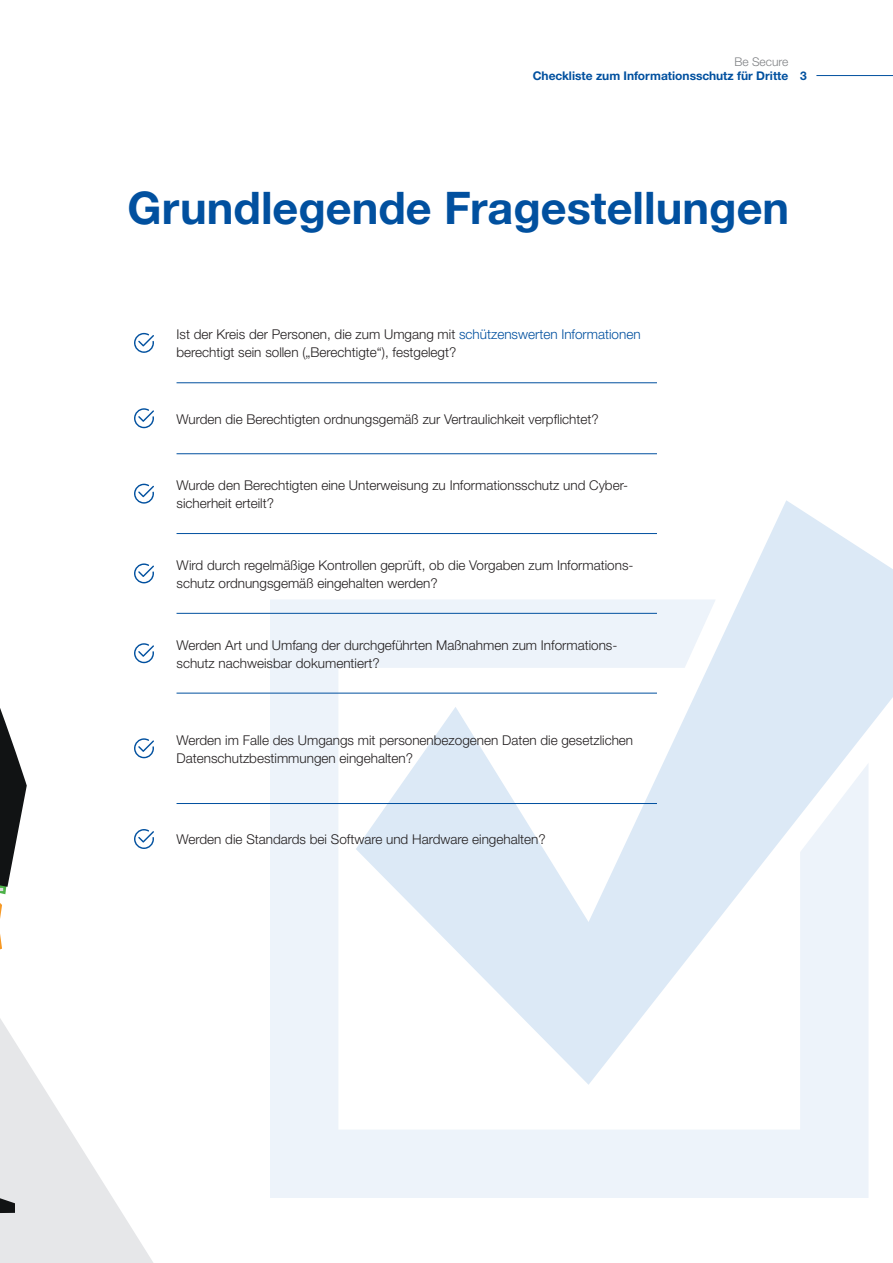
<style>
.page{position:relative;width:893px;height:1263px;background:#fff}
.page>*{position:absolute;margin:0;border:0;box-sizing:border-box;transform-origin:0 0}
.t1{font:700 45px "Helvetica Neue CE";color:#01509f}
.t2{font:300 13.5px/18px "Helvetica Neue CE";color:#231f20}
.t3{font:700 12px "Helvetica Neue CE";color:#01509f}
.t4{font:300 12px "Helvetica Neue CE";color:#808285}
.s1{color:#01509f}
</style>
<div class="page">
<svg style="left:356px;top:500px;width:537px;height:229px"></svg>
<svg style="left:270px;top:599px;width:598px;height:599px"></svg>
<hr style="left:816px;top:75px;width:77px;height:1px;background:#01509f">
<svg style="left:0;top:1018px;width:153px;height:245px"></svg>
<svg style="left:0;top:708px;width:27px;height:242px"></svg>
<hr style="left:177px;top:382px;width:480px;height:1px;background:#01509f">
<hr style="left:177px;top:453px;width:480px;height:1px;background:#01509f">
<hr style="left:177px;top:533px;width:480px;height:1px;background:#01509f">
<hr style="left:177px;top:613px;width:480px;height:1px;background:#01509f">
<hr style="left:177px;top:693px;width:480px;height:1px;background:#01509f">
<hr style="left:177px;top:803px;width:480px;height:1px;background:#01509f">
<svg style="left:134px;top:333px;width:20px;height:20px"></svg>
<svg style="left:134px;top:408px;width:20px;height:20px"></svg>
<svg style="left:134px;top:484px;width:20px;height:20px"></svg>
<svg style="left:134px;top:563px;width:20px;height:20px"></svg>
<svg style="left:134px;top:643px;width:20px;height:20px"></svg>
<svg style="left:134px;top:738px;width:20px;height:20px"></svg>
<svg style="left:134px;top:829px;width:20px;height:20px"></svg>
<p class="t4" style="left:734px;top:54px;width:55px">Be Secure</p>
<p class="t3" style="left:533px;top:68px;width:276px">Checkliste zum Informationsschutz für Dritte 3</p>
<h1 class="t1" style="left:128px;top:180px;width:663px">Grundlegende Fragestellungen</h1>
<p class="t2" style="left:177px;top:325px;width:466px">Ist der Kreis der Personen, die zum Umgang mit <span class="s1">schützenswerten Informationen </span>berechtigt sein sollen („Berechtigte“), festgelegt?</p>
<p class="t2" style="left:177px;top:410px;width:424px">Wurden die Berechtigten ordnungsgemäß zur Vertraulichkeit verpflichtet?</p>
<p class="t2" style="left:177px;top:476px;width:453px">Wurde den Berechtigten eine Unterweisung zu Informationsschutz und Cyber&shy;sicherheit erteilt?</p>
<p class="t2" style="left:177px;top:556px;width:458px">Wird durch regelmäßige Kontrollen geprüft, ob die Vorgaben zum Informations&shy;schutz ordnungsgemäß eingehalten werden?</p>
<p class="t2" style="left:177px;top:636px;width:442px">Werden Art und Umfang der durchgeführten Maßnahmen zum Informations&shy;schutz nachweisbar dokumentiert?</p>
<p class="t2" style="left:177px;top:731px;width:458px">Werden im Falle des Umgangs mit personenbezogenen Daten die gesetzlichen<br>Datenschutzbestimmungen eingehalten?</p>
<p class="t2" style="left:177px;top:830px;width:371px">Werden die Standards bei Software und Hardware eingehalten?</p>
</div>
